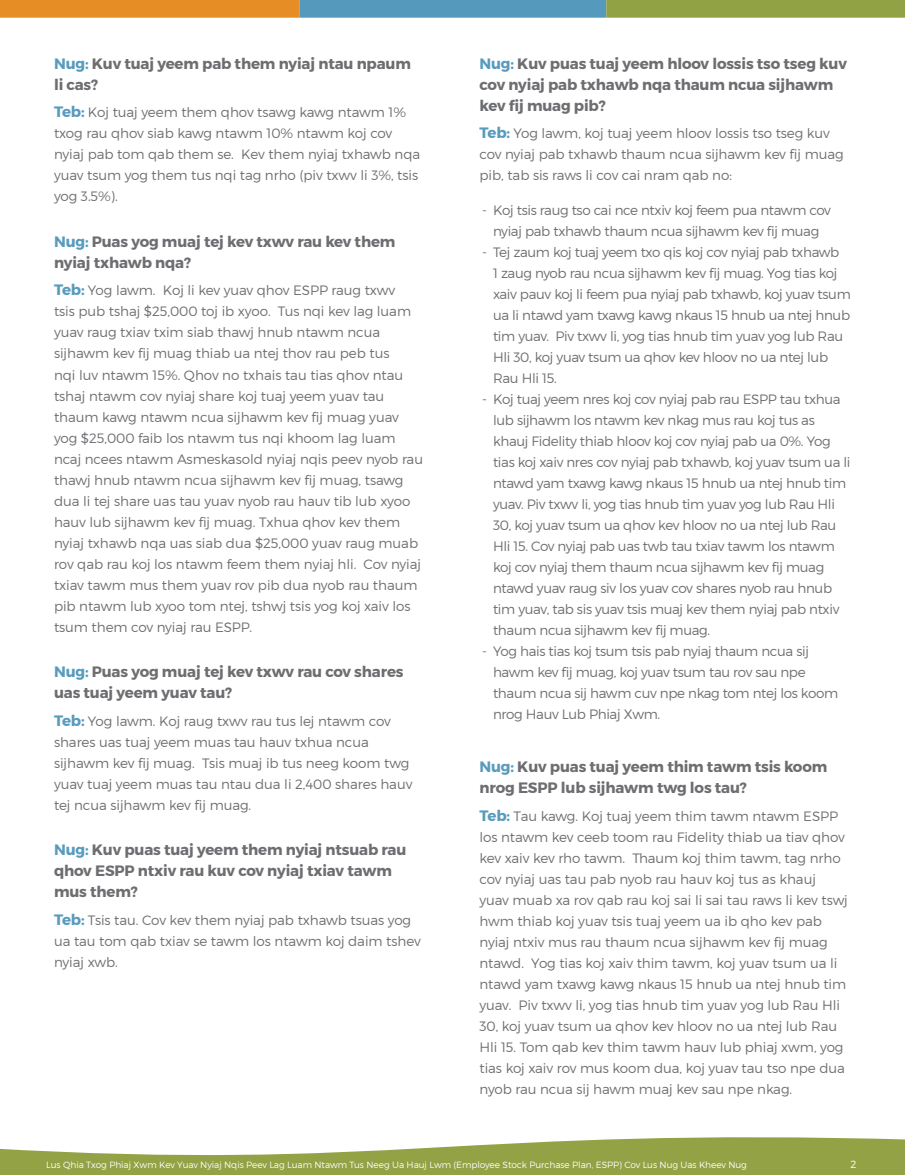
<style>
.page{position:relative;width:905px;height:1175px;background:#fff}
.page>*{position:absolute;margin:0;border:0;box-sizing:border-box;transform-origin:0 0}
.t1{font:700 15px/21px "Montserrat";letter-spacing:-.01em;color:#6d6e71}
.t2{font:300 13.5px/21px "Montserrat";letter-spacing:-.01em;color:#6d6e71}
.t3{font:300 10.5px "Montserrat";color:#fff}
.t4{font:300 9px "Montserrat";letter-spacing:-.005em;color:#fff}
.s1{color:#589bbd}
.s2{font-weight:700;font-size:15px;color:#589bbd}
</style>
<div class="page">
<svg style="left:0;top:1137px;width:904px;height:37px;fill:#92a244"></svg>
<div style="left:0;top:0;width:300px;height:19px;background:#e68e25"></div>
<div style="left:300px;top:0;width:306px;height:19px;background:#559abc"></div>
<div style="left:606px;top:0;width:298px;height:19px;background:#90a244"></div>
<hr style="left:0;top:18px;width:904px;height:2px;background:#fff">
<p class="t1" style="left:54px;top:53px;width:358px"><span class="s1">Nug:</span> Kuv tuaj yeem pab them nyiaj ntau npaum li cas?</p>
<p class="t2" style="left:54px;top:102px;width:368px"><span class="s2">Teb:</span> Koj tuaj yeem them qhov tsawg kawg ntawm 1% txog rau qhov siab kawg ntawm 10% ntawm koj cov nyiaj pab tom qab them se. Kev them nyiaj txhawb nqa yuav tsum yog them tus nqi tag nrho (piv txwv li 3%, tsis yog 3.5%).</p>
<p class="t1" style="left:54px;top:231px;width:343px"><span class="s1">Nug:</span> Puas yog muaj tej kev txwv rau kev them nyiaj txhawb nqa?</p>
<p class="t2" style="left:54px;top:280px;width:370px"><span class="s2">Teb:</span> Yog lawm. Koj li kev yuav qhov ESPP raug txwv<br>tsis pub tshaj $25,000 toj ib xyoo. Tus nqi kev lag luam yuav raug txiav txim siab thawj hnub ntawm ncua sijhawm kev fij muag thiab ua ntej thov rau peb tus<br>nqi luv ntawm 15%. Qhov no txhais tau tias qhov ntau tshaj ntawm cov nyiaj share koj tuaj yeem yuav tau thaum kawg ntawm ncua sijhawm kev fij muag yuav yog $25,000 faib los ntawm tus nqi khoom lag luam ncaj ncees ntawm Asmeskasold nyiaj nqis peev nyob rau thawj hnub ntawm ncua sijhawm kev fij muag, tsawg dua li tej share uas tau yuav nyob rau hauv tib lub xyoo hauv lub sijhawm kev fij muag. Txhua qhov kev them nyiaj txhawb nqa uas siab dua $25,000 yuav raug muab rov qab rau koj los ntawm feem them nyiaj hli. Cov nyiaj txiav tawm mus them yuav rov pib dua nyob rau thaum pib ntawm lub xyoo tom ntej, tshwj tsis yog koj xaiv los tsum them cov nyiaj rau ESPP.</p>
<p class="t1" style="left:54px;top:661px;width:351px"><span class="s1">Nug:</span> Puas yog muaj tej kev txwv rau cov shares uas tuaj yeem yuav tau?</p>
<p class="t2" style="left:54px;top:710px;width:360px"><span class="s2">Teb:</span> Yog lawm. Koj raug txwv rau tus lej ntawm cov shares uas tuaj yeem muas tau hauv txhua ncua sijhawm kev fij muag. Tsis muaj ib tus neeg koom twg yuav tuaj yeem muas tau ntau dua li 2,400 shares hauv tej ncua sijhawm kev fij muag.</p>
<p class="t1" style="left:54px;top:839px;width:354px"><span class="s1">Nug:</span> Kuv puas tuaj yeem them nyiaj ntsuab rau qhov ESPP ntxiv rau kuv cov nyiaj txiav tawm mus them?</p>
<p class="t2" style="left:54px;top:909px;width:368px"><span class="s2">Teb:</span> Tsis tau. Cov kev them nyiaj pab txhawb tsuas yog ua tau tom qab txiav se tawm los ntawm koj daim tshev nyiaj xwb.</p>
<p class="t1" style="left:479px;top:53px;width:369px"><span class="s1">Nug:</span> Kuv puas tuaj yeem hloov lossis tso tseg kuv cov nyiaj pab txhawb nqa thaum ncua sijhawm kev fij muag pib?</p>
<p class="t2" style="left:479px;top:123px;width:365px"><span class="s2">Teb:</span> Yog lawm, koj tuaj yeem hloov lossis tso tseg kuv cov nyiaj pab txhawb thaum ncua sijhawm kev fij muag pib, tab sis raws li cov cai nram qab no:</p>
<p class="t2" style="left:482px;top:199px;width:350px;text-align:center">- Koj tsis raug tso cai nce ntxiv koj feem pua ntawm cov nyiaj pab txhawb thaum ncua sijhawm kev fij muag</p>
<p class="t2" style="left:493px;top:241px;width:359px;text-indent:-11px">- Tej zaum koj tuaj yeem txo qis koj cov nyiaj pab txhawb<br>1 zaug nyob rau ncua sijhawm kev fij muag. Yog tias koj xaiv pauv koj li feem pua nyiaj pab txhawb, koj yuav tsum ua li ntawd yam txawg kawg nkaus 15 hnub ua ntej hnub tim yuav. Piv txwv li, yog tias hnub tim yuav yog lub Rau Hli 30, koj yuav tsum ua qhov kev hloov no ua ntej lub Rau Hli 15.</p>
<p class="t2" style="left:493px;top:388px;width:359px;text-indent:-11px">- Koj tuaj yeem nres koj cov nyiaj pab rau ESPP tau txhua lub sijhawm los ntawm kev nkag mus rau koj tus as khauj Fidelity thiab hloov koj cov nyiaj pab ua 0%. Yog tias koj xaiv nres cov nyiaj pab txhawb, koj yuav tsum ua li ntawd yam txawg kawg nkaus 15 hnub ua ntej hnub tim yuav. Piv txwv li, yog tias hnub tim yuav yog lub Rau Hli 30, koj yuav tsum ua qhov kev hloov no ua ntej lub Rau Hli 15. Cov nyiaj pab uas twb tau txiav tawm los ntawm koj cov nyiaj them thaum ncua sijhawm kev fij muag ntawd yuav raug siv los yuav cov shares nyob rau hnub tim yuav, tab sis yuav tsis muaj kev them nyiaj pab ntxiv thaum ncua sijhawm kev fij muag.</p>
<p class="t2" style="left:493px;top:640px;width:346px;text-indent:-11px">- Yog hais tias koj tsum tsis pab nyiaj thaum ncua sij hawm kev fij muag, koj yuav tsum tau rov sau npe thaum ncua sij hawm cuv npe nkag tom ntej los koom nrog Hauv Lub Phiaj Xwm.</p>
<p class="t1" style="left:479px;top:756px;width:349px"><span class="s1">Nug:</span> Kuv puas tuaj yeem thim tawm tsis koom nrog ESPP lub sijhawm twg los tau?</p>
<p class="t2" style="left:479px;top:805px;width:370px"><span class="s2">Teb:</span> Tau kawg. Koj tuaj yeem thim tawm ntawm ESPP los ntawm kev ceeb toom rau Fidelity thiab ua tiav qhov kev xaiv kev rho tawm. Thaum koj thim tawm, tag nrho cov nyiaj uas tau pab nyob rau hauv koj tus as khauj yuav muab xa rov qab rau koj sai li sai tau raws li kev tswj hwm thiab koj yuav tsis tuaj yeem ua ib qho kev pab nyiaj ntxiv mus rau thaum ncua sijhawm kev fij muag ntawd. Yog tias koj xaiv thim tawm, koj yuav tsum ua li ntawd yam txawg kawg nkaus 15 hnub ua ntej hnub tim yuav. Piv txwv li, yog tias hnub tim yuav yog lub Rau Hli 30, koj yuav tsum ua qhov kev hloov no ua ntej lub Rau Hli 15. Tom qab kev thim tawm hauv lub phiaj xwm, yog tias koj xaiv rov mus koom dua, koj yuav tau tso npe dua nyob rau ncua sij hawm muaj kev sau npe nkag.</p>
<p class="t4" style="left:46px;top:1158px;width:702px">Lus Qhia Txog Phiaj Xwm Kev Yuav Nyiaj Nqis Peev Lag Luam Ntawm Tus Neeg Ua Hauj Lwm (Employee Stock Purchase Plan, ESPP) Cov Lus Nug Uas Kheev Nug</p>
<p class="t3" style="left:850px;top:1157px;width:8px">2</p>
</div>
